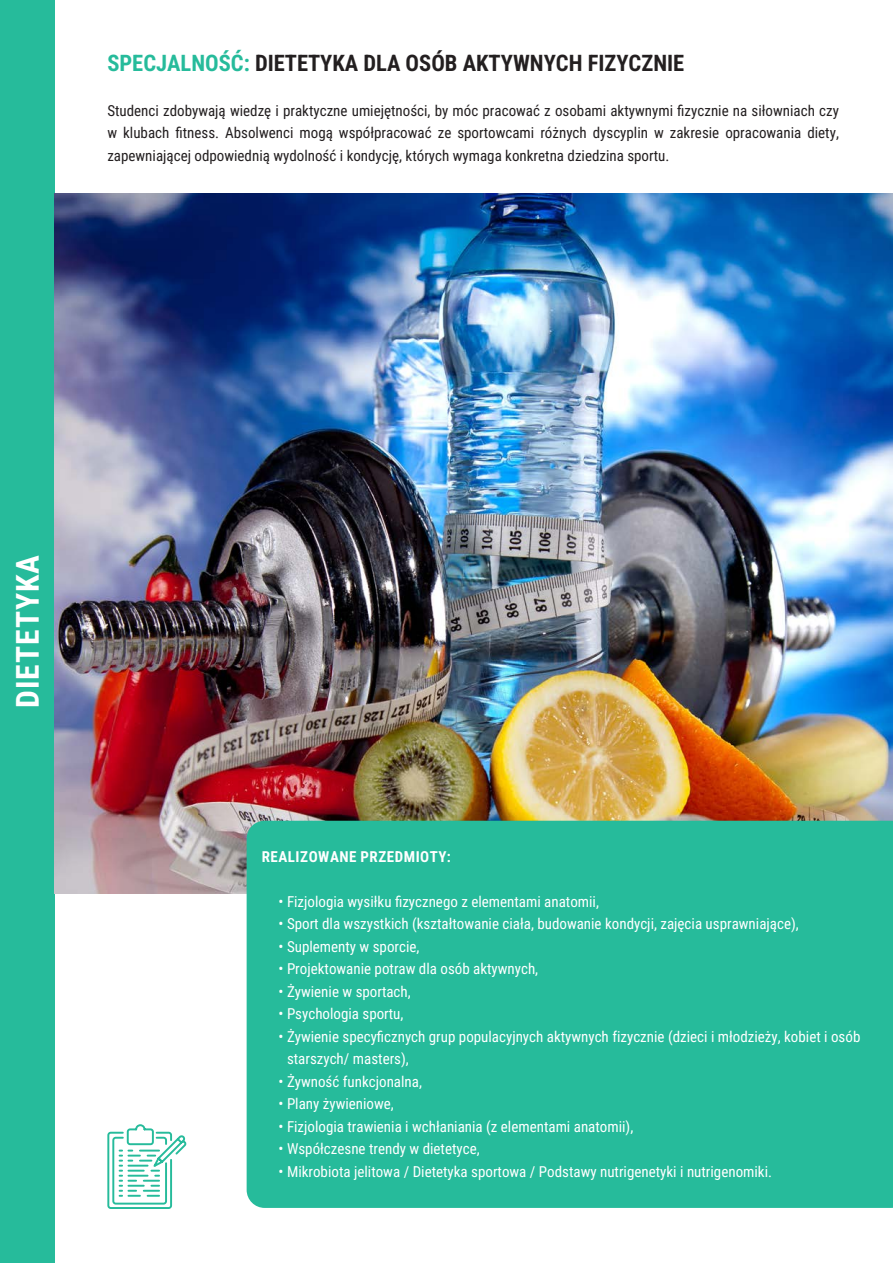
<style>
.page{position:relative;width:893px;height:1263px;background:#fff}
.page>*{position:absolute;margin:0;border:0;box-sizing:border-box;transform-origin:0 0}
.t1{font:31.5px "Roboto Condensed";letter-spacing:.035em;color:#fff}
.t2{font:22.5px "Roboto Condensed";color:#231f20}
.t3{font:15px/22.5px "Roboto Condensed";color:#fff}
.t4{font:15px/22.5px "Roboto Condensed";color:#231f20;text-align:justify}
.t5{font:15px "Roboto Condensed";letter-spacing:.035em;color:#fff}
.s1{color:#26bb9b}
</style>
<div class="page">
<div style="left:0;top:0;width:54px;height:1263px;background:#26bb9b"></div>
<img style="left:54px;top:194px;width:839px;height:699px">
<div style="left:247px;top:821px;width:646px;height:387px;background:#26bb9b"></div>
<svg style="left:107px;top:1124px;width:80px;height:85px"></svg>
<p class="t2" style="left:107px;top:47px;width:578px"><span class="s1">SPECJALNOŚĆ:</span> DIETETYKA DLA OSÓB AKTYWNYCH FIZYCZNIE</p>
<p class="t4" style="left:107px;top:99px;width:733px">Studenci zdobywają wiedzę i praktyczne umiejętności, by móc pracować z osobami aktywnymi fizycznie na siłowniach czy w klubach fitness. Absolwenci mogą współpracować ze sportowcami różnych dyscyplin w zakresie opracowania diety, zapewniającej odpowiednią wydolność i kondycję, których wymaga konkretna dziedzina sportu.</p>
<p class="t1" style="left:6px;top:708px;width:155px;rotate:-90deg">DIETETYKA</p>
<p class="t5" style="left:262px;top:846px;width:191px">REALIZOWANE PRZEDMIOTY:</p>
<p class="t3" style="left:278px;top:890px;width:322px">• Fizjologia wysiłku fizycznego z elementami anatomii,</p>
<p class="t3" style="left:278px;top:912px;width:522px">• Sport dla wszystkich (kształtowanie ciała, budowanie kondycji, zajęcia usprawniające),</p>
<p class="t3" style="left:278px;top:935px;width:142px">• Suplementy w sporcie,</p>
<p class="t3" style="left:278px;top:957px;width:261px">• Projektowanie potraw dla osób aktywnych,</p>
<p class="t3" style="left:278px;top:980px;width:134px">• Żywienie w sportach,</p>
<p class="t3" style="left:278px;top:1002px;width:127px">• Psychologia sportu,</p>
<p class="t3" style="left:287px;top:1025px;width:575px;text-indent:-9px">• Żywienie specyficznych grup populacyjnych aktywnych fizycznie (dzieci i młodzieży, kobiet i osób starszych/ masters),</p>
<p class="t3" style="left:278px;top:1070px;width:145px">• Żywność funkcjonalna,</p>
<p class="t3" style="left:278px;top:1092px;width:117px">• Plany żywieniowe,</p>
<p class="t3" style="left:278px;top:1115px;width:356px">• Fizjologia trawienia i wchłaniania (z elementami anatomii),</p>
<p class="t3" style="left:278px;top:1137px;width:203px">• Współczesne trendy w dietetyce,</p>
<p class="t3" style="left:278px;top:1160px;width:495px">• Mikrobiota jelitowa / Dietetyka sportowa / Podstawy nutrigenetyki i nutrigenomiki.</p>
</div>
